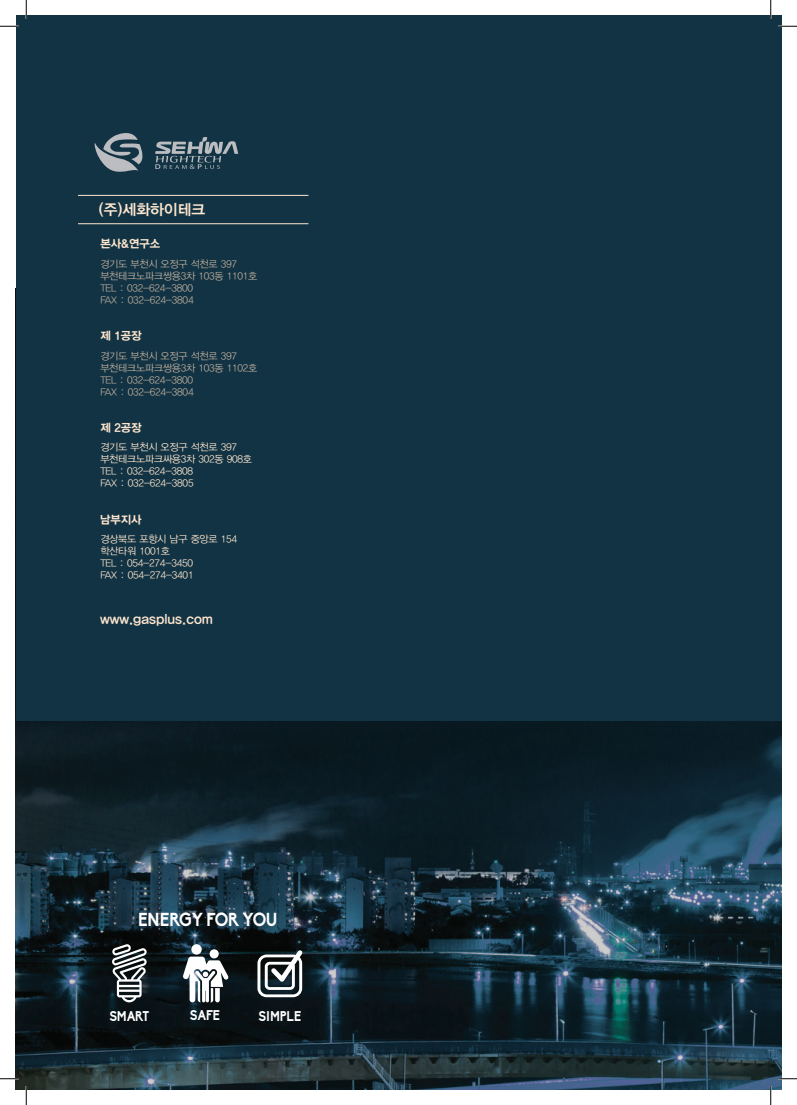
<style>
.page{position:relative;width:797px;height:1105px;background:#fff}
.page>*{position:absolute;margin:0;border:0;box-sizing:border-box;transform-origin:0 0}
.t1{font:700 18.5px "Biko";letter-spacing:-.02em;color:#fff;scale:.9 1}
.t2{font:15px "YDIYGO340";color:#fee6ce}
.t3{font:700 13.88px "Biko";letter-spacing:-.02em;color:#fff;scale:.9 1}
.t4{font:13.75px "YDIYGO340";color:#fee6ce}
.t5{font:11.25px "YDIYGO350";color:#fee6ce}
.t6{font:10px/12px "YDIYGO320";letter-spacing:-.025em;color:#bcac9b}
.t7{font:10px/12px "YDIYGO320";letter-spacing:-.025em;color:#fee6ce}
</style>
<div class="page">
<img style="left:16px;top:721px;width:765px;height:368px">
<div style="left:16px;top:16px;width:765px;height:705px;background:#134"></div>
<hr style="left:78px;top:195px;width:230px;height:1px;background:#fee6ce">
<hr style="left:78px;top:223px;width:230px;height:1px;background:#fee6ce">
<svg style="left:94px;top:133px;width:49px;height:39px"></svg>
<svg style="left:155px;top:137px;width:83px;height:32px"></svg>
<svg style="left:183px;top:944px;width:46px;height:58px"></svg>
<svg style="left:112px;top:944px;width:35px;height:58px"></svg>
<svg style="left:257px;top:950px;width:46px;height:47px"></svg>
<svg style="left:0;top:25px;width:19px;height:2px"></svg>
<svg style="left:778px;top:25px;width:19px;height:2px"></svg>
<svg style="left:0;top:1078px;width:19px;height:1px"></svg>
<svg style="left:778px;top:1078px;width:19px;height:1px"></svg>
<svg style="left:25px;top:0;width:2px;height:19px"></svg>
<svg style="left:25px;top:1086px;width:2px;height:19px"></svg>
<svg style="left:770px;top:0;width:1px;height:19px"></svg>
<svg style="left:770px;top:1086px;width:1px;height:19px"></svg>
<h2 class="t2" style="left:99px;top:201px;width:108px">(주)세화하이테크</h2>
<p class="t5" style="left:100px;top:238px;width:61px">본사&amp;연구소</p>
<p class="t6" style="left:100px;top:258px;width:159px">경기도 부천시 오정구 석천로 397 부천테크노파크쌍용3차 103동 1101호<br>TEL : 032-624-3800<br>FAX : 032-624-3804</p>
<p class="t5" style="left:100px;top:330px;width:43px">제 1공장</p>
<p class="t6" style="left:100px;top:350px;width:159px">경기도 부천시 오정구 석천로 397 부천테크노파크쌍용3차 103동 1102호<br>TEL : 032-624-3800<br>FAX : 032-624-3804</p>
<p class="t5" style="left:100px;top:422px;width:43px">제 2공장</p>
<p class="t7" style="left:100px;top:441px;width:153px">경기도 부천시 오정구 석천로 397 부천테크노파크싸용3차 302동 908호<br>TEL : 032-624-3808<br>FAX : 032-624-3805</p>
<p class="t5" style="left:100px;top:513px;width:43px">남부지사</p>
<p class="t7" style="left:100px;top:533px;width:138px">경상북도 포항시 남구 중앙로 154 학산타워 1001호<br>TEL : 054-274-3450<br>FAX : 054-274-3401</p>
<h3 class="t4" style="left:100px;top:611px;width:114px">www.gasplus.com</h3>
<h1 class="t1" style="left:138px;top:908px;width:157px">ENERGY FOR YOU</h1>
<h3 class="t3" style="left:109px;top:1008px;width:46px">SMART</h3>
<h3 class="t3" style="left:190px;top:1007px;width:35px">SAFE</h3>
<h3 class="t3" style="left:258px;top:1008px;width:49px">SIMPLE</h3>
</div>
